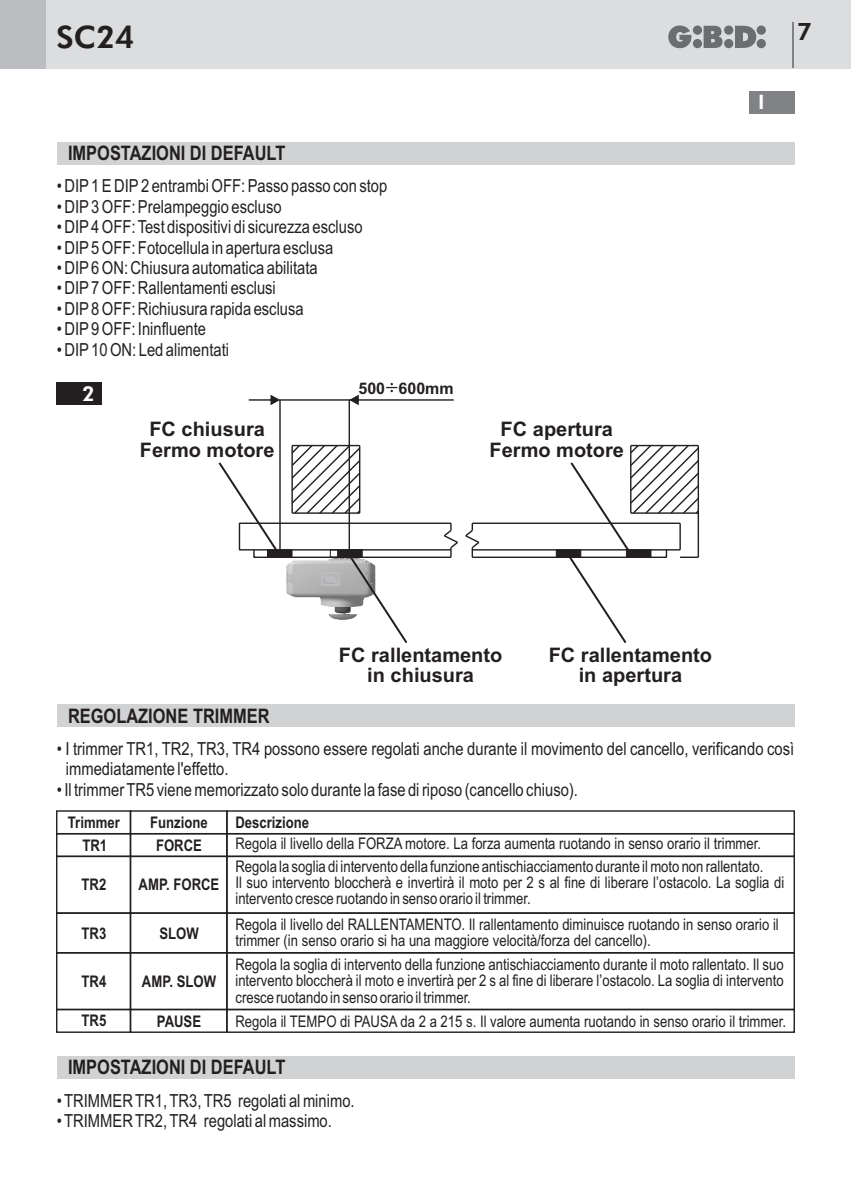
<style>
.page{position:relative;width:851px;height:1191px;background:#fff}
.page>*{position:absolute;margin:0;border:0;box-sizing:border-box;transform-origin:0 0}
.t1{font:800 31px "Futura BT";color:#231f20}
.t2{font:800 24px "Futura BT";color:#231f20}
.t3{font:800 20.6px "Futura BT";color:#fff}
.t4{font:700 20px/20.2px "Arial";color:#231f20;text-align:center}
.t5{font:700 20px "Arial Narrow";color:#231f20}
.t6{font:800 20px "Futura BT";color:#fff}
.t7{font:18px/20.4px "Arial Narrow";color:#231f20}
.t8{font:16px/16.4px "Arial Narrow";color:#231f20}
.t9{font:700 16px/22.8px "Arial Narrow";color:#231f20;text-align:center}
.t10{font:700 16px "Arial";color:#231f20}
</style>
<div class="page">
<div style="left:0;top:0;width:850px;height:68px;background:#dcdddf"></div>
<div style="left:0;top:0;width:45px;height:68px;background:#bcbdc0"></div>
<svg style="left:668px;top:26px;width:97px;height:22px"></svg>
<hr style="left:792px;top:23px;width:2px;height:45px;background:#808285">
<div style="left:748px;top:91px;width:46px;height:22px;background:#808285"></div>
<div style="left:57px;top:142px;width:737px;height:22px;background:#d1d2d4"></div>
<div style="left:57px;top:704px;width:737px;height:23px;background:#d1d2d4"></div>
<div style="left:57px;top:1055px;width:737px;height:23px;background:#d1d2d4"></div>
<svg style="left:218px;top:444px;width:482px;height:199px"></svg>
<hr style="left:279px;top:400px;width:2px;height:153px;background:#231f20">
<hr style="left:348px;top:400px;width:2px;height:153px;background:#231f20">
<hr style="left:279px;top:399px;width:73px;height:2px;background:#231f20">
<svg style="left:249px;top:395px;width:31px;height:10px"></svg>
<svg style="left:349px;top:383px;width:104px;height:22px"></svg>
<div style="left:226px;top:833px;width:568px;height:24px;border:1px solid #231f20"></div>
<div style="left:226px;top:855px;width:568px;height:58px;border:1px solid #231f20"></div>
<div style="left:226px;top:912px;width:568px;height:41px;border:1px solid #231f20"></div>
<div style="left:226px;top:952px;width:568px;height:58px;border:1px solid #231f20"></div>
<div style="left:226px;top:1008px;width:568px;height:25px;border:1px solid #231f20"></div>
<div style="left:130px;top:833px;width:97px;height:24px;border:1px solid #231f20"></div>
<div style="left:130px;top:855px;width:97px;height:58px;border:1px solid #231f20"></div>
<div style="left:130px;top:912px;width:97px;height:41px;border:1px solid #231f20"></div>
<div style="left:130px;top:952px;width:97px;height:58px;border:1px solid #231f20"></div>
<div style="left:130px;top:1008px;width:97px;height:25px;border:1px solid #231f20"></div>
<div style="left:56px;top:810px;width:75px;height:24px;border:1px solid #231f20"></div>
<div style="left:56px;top:833px;width:75px;height:24px;border:1px solid #231f20"></div>
<div style="left:56px;top:855px;width:75px;height:58px;border:1px solid #231f20"></div>
<div style="left:56px;top:912px;width:75px;height:41px;border:1px solid #231f20"></div>
<div style="left:56px;top:952px;width:75px;height:58px;border:1px solid #231f20"></div>
<div style="left:56px;top:1008px;width:75px;height:25px;border:1px solid #231f20"></div>
<div style="left:57px;top:382px;width:45px;height:23px;background:#231f20"></div>
<h1 class="t1" style="left:56px;top:24px;width:79px">SC24</h1>
<h2 class="t2" style="left:797px;top:22px;width:16px">7</h2>
<p class="t5" style="left:68px;top:146px;width:219px">IMPOSTAZIONI DI DEFAULT</p>
<p class="t7" style="left:57px;top:177px;width:332px">• DIP1 E DIP2 entrambi OFF: Passo passo con stop</p>
<p class="t7" style="left:57px;top:198px;width:226px">• DIP3 OFF: Prelampeggio escluso</p>
<p class="t7" style="left:57px;top:218px;width:307px">• DIP4 OFF: Test dispositivi di sicurezza escluso</p>
<p class="t7" style="left:57px;top:239px;width:278px">• DIP5 OFF: Fotocellula in apertura esclusa</p>
<p class="t7" style="left:57px;top:259px;width:262px">• DIP6 ON: Chiusura automatica abilitata</p>
<p class="t7" style="left:57px;top:279px;width:221px">• DIP7 OFF: Rallentamenti esclusi</p>
<p class="t7" style="left:57px;top:300px;width:248px">• DIP8 OFF: Richiusura rapida esclusa</p>
<p class="t7" style="left:57px;top:320px;width:151px">• DIP9 OFF: Ininfluente</p>
<p class="t7" style="left:57px;top:341px;width:174px">• DIP10 ON: Led alimentati</p>
<p class="t3" style="left:82px;top:385px;width:14px">2</p>
<p class="t4" style="left:140px;top:421px;width:136px">FC chiusura<br>Fermo motore</p>
<p class="t10" style="left:358px;top:382px;width:97px">500 600mm</p>
<p class="t4" style="left:489px;top:421px;width:136px">FC apertura<br>Fermo motore</p>
<p class="t6" style="left:758px;top:94px;width:8px">I</p>
<p class="t5" style="left:68px;top:708px;width:203px">REGOLAZIONE TRIMMER</p>
<p class="t4" style="left:339px;top:646px;width:165px">FC rallentamento in chiusura</p>
<p class="t4" style="left:548px;top:646px;width:165px">FC rallentamento in apertura</p>
<p class="t7" style="left:66px;top:740px;width:729px;text-indent:-9px">• I trimmer TR1, TR2, TR3, TR4 possono essere regolati anche durante il movimento del cancello, verificando così immediatamente l'effetto.</p>
<p class="t7" style="left:57px;top:781px;width:522px">• Il trimmer TR5 viene memorizzato solo durante la fase di riposo (cancello chiuso).</p>
<p class="t9" style="left:68px;top:812px;width:53px">Trimmer</p>
<p class="t9" style="left:235px;top:812px;width:75px">Descrizione</p>
<p class="t8" style="left:235px;top:833px;width:529px;line-height:22.6px">Regola il livello della FORZA motore. La forza aumenta ruotando in senso orario il trimmer.<br>Regola la soglia di intervento della funzione antischiacciamento durante il moto non rallentato.</p>
<p class="t8" style="left:235px;top:876px;width:550px">Il suo intervento bloccherà e invertirà il moto per 2 s al fine di liberare l’ostacolo. La soglia di intervento cresce ruotando in senso orario il trimmer.</p>
<p class="t8" style="left:235px;top:917px;width:545px">Regola il livello del RALLENTAMENTO. Il rallentamento diminuisce ruotando in senso orario il trimmer (in senso orario si ha una maggiore velocità/forza del cancello).</p>
<p class="t8" style="left:235px;top:957px;width:549px;text-align:justify">Regola la soglia di intervento della funzione antischiacciamento durante il moto rallentato. Il suo intervento bloccherà il moto e invertirà per 2 s al fine di liberare l’ostacolo. La soglia di intervento cresce ruotando in senso orario il trimmer.</p>
<p class="t8" style="left:235px;top:1014px;width:552px">Regola il TEMPO di PAUSA da 2 a 215 s. Il valore aumenta ruotando in senso orario il trimmer.</p>
<p class="t9" style="left:150px;top:812px;width:59px">Funzione<br>FORCE</p>
<p class="t9" style="left:139px;top:875px;width:82px">AMP. FORCE</p>
<p class="t9" style="left:159px;top:923px;width:41px">SLOW</p>
<p class="t9" style="left:142px;top:971px;width:76px">AMP. SLOW</p>
<p class="t9" style="left:157px;top:1011px;width:46px">PAUSE</p>
<p class="t9" style="left:82px;top:835px;width:26px">TR1</p>
<p class="t9" style="left:82px;top:875px;width:26px">TR2</p>
<p class="t9" style="left:82px;top:923px;width:26px">TR3</p>
<p class="t9" style="left:82px;top:971px;width:26px">TR4</p>
<p class="t9" style="left:82px;top:1011px;width:26px">TR5</p>
<p class="t5" style="left:68px;top:1059px;width:219px">IMPOSTAZIONI DI DEFAULT</p>
<p class="t7" style="left:57px;top:1091px;width:299px">• TRIMMER TR1, TR3, TR5 regolati al minimo.</p>
<p class="t7" style="left:57px;top:1112px;width:277px">• TRIMMER TR2, TR4 regolati al massimo.</p>
</div>
